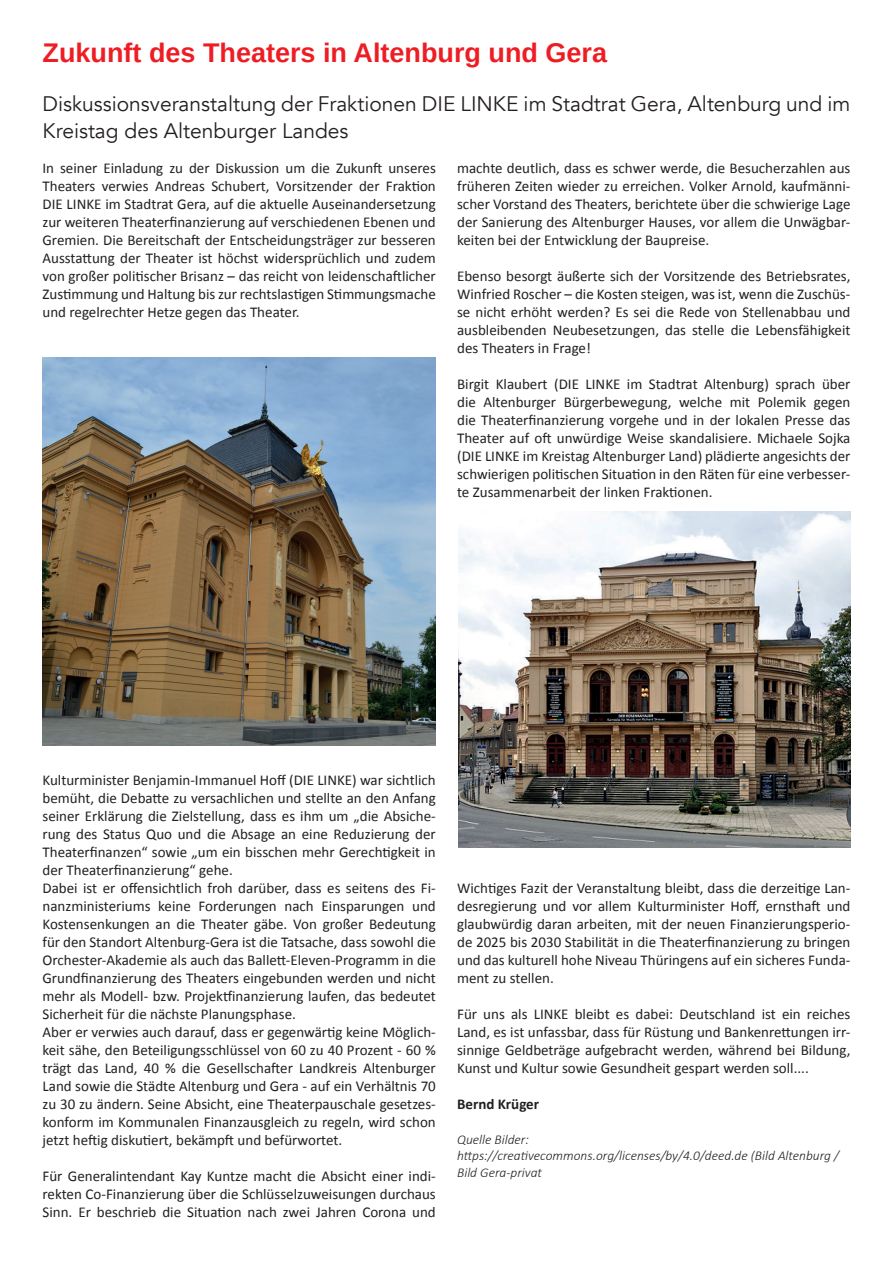
<style>
.page{position:relative;width:893px;height:1263px;background:#fff}
.page>*{position:absolute;margin:0;border:0;box-sizing:border-box;transform-origin:0 0}
.t1{font:700 27px "Arimo";color:#ee1d23}
.t2{font:21px/27px "Avenir";color:#231f20}
.t3{font:15px/18px "Calibri";color:#231f20;text-align:justify}
.t4{font:700 15px "Calibri";color:#231f20}
.t5{font:italic 300 13.5px/16.5px "Calibri";color:#231f20}
</style>
<div class="page">
<img style="left:459px;top:512px;width:391px;height:335px">
<img style="left:43px;top:358px;width:392px;height:387px">
<h1 class="t1" style="left:43px;top:34px;width:566px">Zukunft des Theaters in Altenburg und Gera</h1>
<h2 class="t2" style="left:43px;top:91px;width:809px">Diskussionsveranstaltung der Fraktionen DIE LINKE im Stadtrat Gera, Altenburg und im<br>Kreistag des Altenburger Landes</h2>
<p class="t3" style="left:457px;top:159px;width:395px">machte deutlich, dass es schwer werde, die Besucherzahlen aus früheren Zeiten wieder zu erreichen. Volker Arnold, kaufmänni&shy;scher Vorstand des Theaters, berichtete über die schwierige Lage der Sanierung des Altenburger Hauses, vor allem die Unwägbar&shy;keiten bei der Entwicklung der Baupreise.</p>
<p class="t3" style="left:457px;top:267px;width:395px">Ebenso besorgt äußerte sich der Vorsitzende des Betriebsrates, Winfried Roscher – die Kosten steigen, was ist, wenn die Zuschüs&shy;se nicht erhöht werden? Es sei die Rede von Stellenabbau und ausbleibenden Neubesetzungen, das stelle die Lebensfähigkeit des Theaters in Frage!</p>
<p class="t3" style="left:457px;top:375px;width:395px">Birgit Klaubert (DIE LINKE im Stadtrat Altenburg) sprach über die Altenburger Bürgerbewegung, welche mit Polemik gegen die Theaterfinanzierung vorgehe und in der lokalen Presse das Theater auf oft unwürdige Weise skandalisiere. Michaele Sojka (DIE LINKE im Kreistag Altenburger Land) plädierte angesichts der schwierigen politischen Situation in den Räten für eine verbesser&shy;te Zusammenarbeit der linken Fraktionen.</p>
<p class="t3" style="left:43px;top:159px;width:395px">In seiner Einladung zu der Diskussion um die Zukunft unseres Theaters verwies Andreas Schubert, Vorsitzender der Fraktion DIE LINKE im Stadtrat Gera, auf die aktuelle Auseinandersetzung zur weiteren Theaterfinanzierung auf verschiedenen Ebenen und Gremien. Die Bereitschaft der Entscheidungsträger zur besseren Ausstattung der Theater ist höchst widersprüchlich und zudem von großer politischer Brisanz – das reicht von leidenschaftlicher Zustimmung und Haltung bis zur rechtslastigen Stimmungsmache und regelrechter Hetze gegen das Theater.</p>
<p class="t3" style="left:43px;top:771px;width:395px;text-align:left">Kulturminister Benjamin-Immanuel Hoff (DIE LINKE) war sichtlich bemüht, die Debatte zu versachlichen und stellte an den Anfang seiner Erklärung die Zielstellung, dass es ihm um „die Absiche&shy;rung des Status Quo und die Absage an eine Reduzierung der Theaterfinanzen“ sowie „um ein bisschen mehr Gerechtigkeit in der Theaterfinanzierung“ gehe.<br>Dabei ist er offensichtlich froh darüber, dass es seitens des Fi&shy;nanzministeriums keine Forderungen nach Einsparungen und Kostensenkungen an die Theater gäbe. Von großer Bedeutung für den Standort Altenburg-Gera ist die Tatsache, dass sowohl die Orchester-Akademie als auch das Ballett-Eleven-Programm in die Grundfinanzierung des Theaters eingebunden werden und nicht mehr als Modell- bzw. Projektfinanzierung laufen, das bedeutet Sicherheit für die nächste Planungsphase.<br>Aber er verwies auch darauf, dass er gegenwärtig keine Möglich&shy;keit sähe, den Beteiligungsschlüssel von 60 zu 40 Prozent - 60 % trägt das Land, 40 % die Gesellschafter Landkreis Altenburger Land sowie die Städte Altenburg und Gera - auf ein Verhältnis 70 zu 30 zu ändern. Seine Absicht, eine Theaterpauschale gesetzes&shy;konform im Kommunalen Finanzausgleich zu regeln, wird schon jetzt heftig diskutiert, bekämpft und befürwortet.</p>
<p class="t3" style="left:43px;top:1167px;width:395px">Für Generalintendant Kay Kuntze macht die Absicht einer indi&shy;rekten Co-Finanzierung über die Schlüsselzuweisungen durchaus Sinn. Er beschrieb die Situation nach zwei Jahren Corona und</p>
<p class="t3" style="left:457px;top:879px;width:395px">Wichtiges Fazit der Veranstaltung bleibt, dass die derzeitige Lan&shy;desregierung und vor allem Kulturminister Hoff, ernsthaft und glaubwürdig daran arbeiten, mit der neuen Finanzierungsperio&shy;de 2025 bis 2030 Stabilität in die Theaterfinanzierung zu bringen und das kulturell hohe Niveau Thüringens auf ein sicheres Funda&shy;ment zu stellen.</p>
<p class="t3" style="left:457px;top:1005px;width:395px">Für uns als LINKE bleibt es dabei: Deutschland ist ein reiches Land, es ist unfassbar, dass für Rüstung und Bankenrettungen irr&shy;sinnige Geldbeträge aufgebracht werden, während bei Bildung, Kunst und Kultur sowie Gesundheit gespart werden soll....</p>
<p class="t4" style="left:457px;top:1094px;width:84px">Bernd Krüger</p>
<p class="t5" style="left:457px;top:1131px;width:383px">Quelle Bilder:<br>https://creativecommons.org/licenses/by/4.0/deed.de (Bild Altenburg /<br>Bild Gera-privat</p>
</div>
